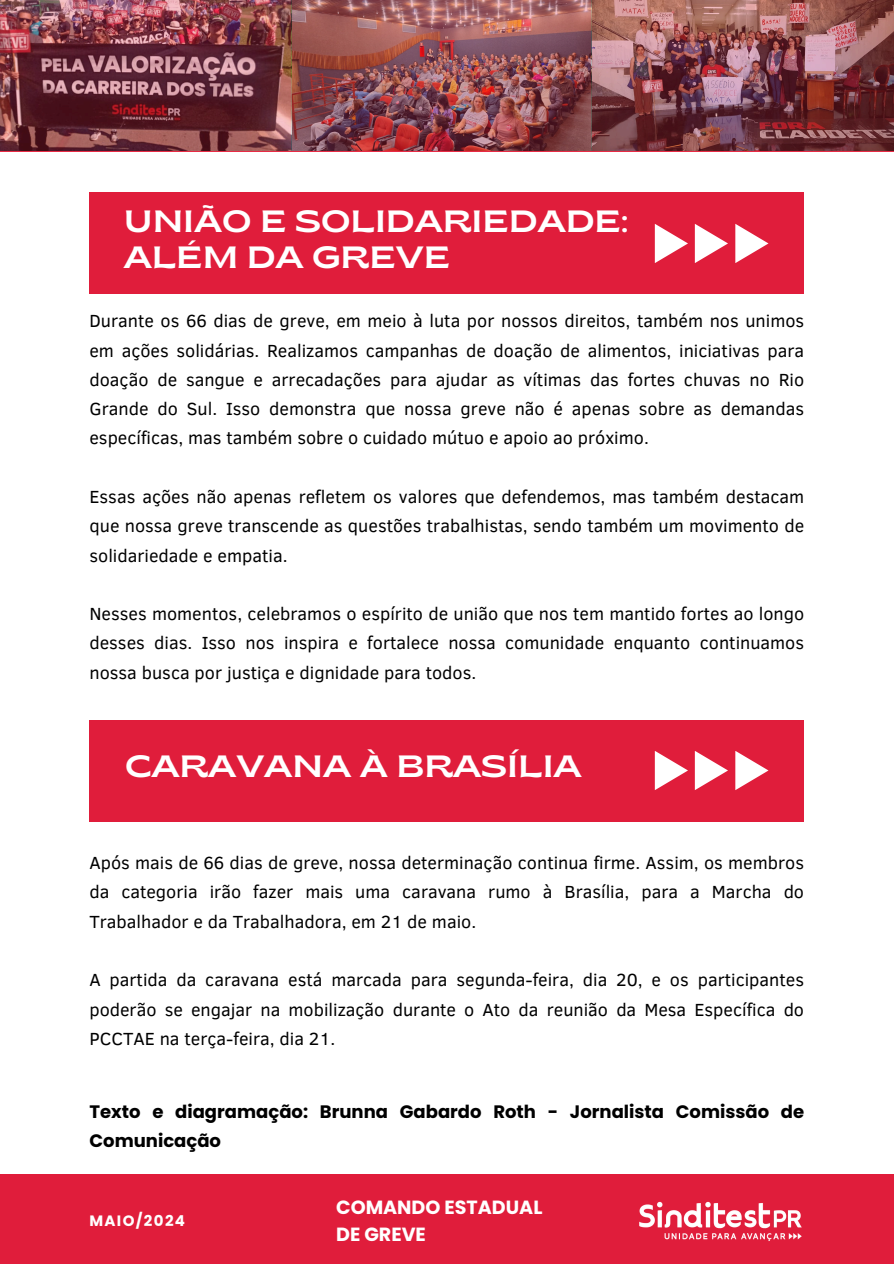
<style>
.page{position:relative;width:894px;height:1264px;background:#fff}
.page>*{position:absolute;margin:0;border:0;box-sizing:border-box;transform-origin:0 0}
.t1{font:semi-expanded 30.75px/36px "Brice";color:#fff}
.t2{font:700 19.05px/26.5px "Poppins";color:#fff}
.t3{font:18px/29.2px "Clear Sans";color:#000;text-align:justify}
.t4{font:700 18px/29.2px "Poppins";color:#000}
.t5{font:700 15px "Poppins";letter-spacing:.09em;color:#fff}
</style>
<div class="page">
<img style="left:0;top:0;width:893px;height:151px">
<div style="left:89px;top:192px;width:714px;height:102px;background:#e01d3b"></div>
<svg style="left:654px;top:224px;width:33px;height:39px"></svg>
<svg style="left:694px;top:224px;width:33px;height:39px"></svg>
<svg style="left:735px;top:224px;width:33px;height:39px"></svg>
<div style="left:0;top:1174px;width:893px;height:89px;background:#e01d3b"></div>
<img style="left:639px;top:1201px;width:163px;height:40px">
<div style="left:89px;top:719px;width:714px;height:102px;background:#e01d3b"></div>
<svg style="left:654px;top:751px;width:33px;height:39px"></svg>
<svg style="left:694px;top:751px;width:33px;height:39px"></svg>
<svg style="left:735px;top:751px;width:33px;height:39px"></svg>
<h1 class="t1" style="left:124px;top:206px;width:506px">UNIÃO E SOLIDARIEDADE:<br>ALÉM DA GREVE</h1>
<h4 class="t3" style="left:89px;top:305px;width:716px">Durante os 66 dias de greve, em meio à luta por nossos direitos, também nos unimos em ações solidárias. Realizamos campanhas de doação de alimentos, iniciativas para doação de sangue e arrecadações para ajudar as vítimas das fortes chuvas no Rio Grande do Sul. Isso demonstra que nossa greve não é apenas sobre as demandas específicas, mas também sobre o cuidado mútuo e apoio ao próximo.</h4>
<h4 class="t3" style="left:89px;top:481px;width:716px">Essas ações não apenas refletem os valores que defendemos, mas também destacam que nossa greve transcende as questões trabalhistas, sendo também um movimento de solidariedade e empatia.</h4>
<h3 class="t3" style="left:89px;top:598px;width:716px">Nesses momentos, celebramos o espírito de união que nos tem mantido fortes ao longo desses dias. Isso nos inspira e fortalece nossa comunidade enquanto continuamos nossa busca por justiça e dignidade para todos.</h3>
<h4 class="t1" style="left:125px;top:751px;width:458px">CARAVANA À BRASÍLIA</h4>
<p class="t3" style="left:89px;top:847px;width:716px">Após mais de 66 dias de greve, nossa determinação continua firme. Assim, os membros da categoria irão fazer mais uma caravana rumo à Brasília, para a Marcha do Trabalhador e da Trabalhadora, em 21 de maio.</p>
<h2 class="t3" style="left:89px;top:964px;width:716px">A partida da caravana está marcada para segunda-feira, dia 20, e os participantes poderão se engajar na mobilização durante o Ato da reunião da Mesa Específica do PCCTAE na terça-feira, dia 21.</h2>
<p class="t4" style="left:89px;top:1096px;width:716px">Texto e diagramação: Brunna Gabardo Roth - Jornalista Comissão de<br>Comunicação</p>
<h4 class="t5" style="left:89px;top:1209px;width:97px">MAIO/2024</h4>
<h4 class="t2" style="left:336px;top:1194px;width:208px">COMANDO ESTADUAL<br>DE GREVE</h4>
</div>
